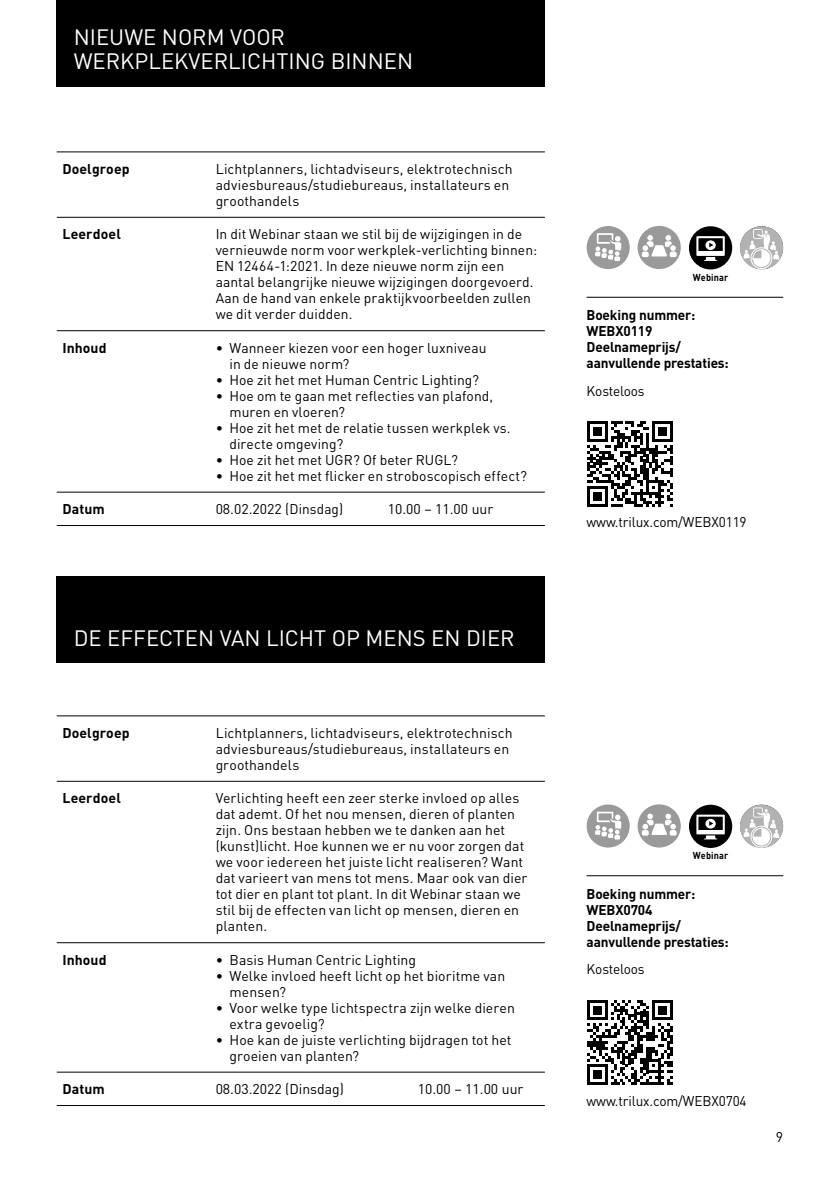
<style>
.page{position:relative;width:840px;height:1191px;background:#fff}
.page>*{position:absolute;margin:0;border:0;box-sizing:border-box;transform-origin:0 0}
.t1{font:22px/24px "Trilux DIN";color:#fff}
.t2{font:14px/16px "Trilux DIN";letter-spacing:.005em;color:#000}
.t3{font:700 14px/16px "Trilux DIN";letter-spacing:-.01em;color:#000}
.t4{font:700 14px "Trilux DIN";letter-spacing:.01em;color:#000}
.t5{font:700 10px "Trilux DIN";letter-spacing:.015em;color:#000;scale:.9 1}
</style>
<div class="page">
<svg style="left:739px;top:226px;width:43px;height:43px"></svg>
<div style="left:750px;top:248px;width:21px;height:21px;border:1px solid #fff;border-radius:50%"></div>
<svg style="left:743px;top:229px;width:35px;height:39px"></svg>
<svg style="left:586px;top:226px;width:43px;height:43px"></svg>
<svg style="left:689px;top:226px;width:42px;height:43px"></svg>
<svg style="left:637px;top:226px;width:43px;height:43px"></svg>
<hr style="left:586px;top:297px;width:196px;height:1px;background:#000">
<svg style="left:587px;top:421px;width:85px;height:85px"></svg>
<div style="left:57px;top:0;width:487px;height:86px;background:#000"></div>
<svg style="left:739px;top:804px;width:43px;height:44px"></svg>
<div style="left:750px;top:826px;width:21px;height:21px;border:1px solid #fff;border-radius:50%"></div>
<svg style="left:743px;top:807px;width:35px;height:39px"></svg>
<svg style="left:586px;top:804px;width:43px;height:43px"></svg>
<svg style="left:689px;top:804px;width:42px;height:44px"></svg>
<svg style="left:637px;top:804px;width:43px;height:43px"></svg>
<hr style="left:586px;top:875px;width:196px;height:1px;background:#000">
<svg style="left:587px;top:1000px;width:85px;height:85px"></svg>
<svg style="left:57px;top:716px;width:487px;height:357px"></svg>
<hr style="left:57px;top:715px;width:153px;height:1px;background:#000">
<hr style="left:210px;top:715px;width:334px;height:1px;background:#000">
<hr style="left:57px;top:781px;width:153px;height:1px;background:#000">
<hr style="left:210px;top:781px;width:334px;height:1px;background:#000">
<hr style="left:57px;top:942px;width:153px;height:1px;background:#000">
<hr style="left:210px;top:942px;width:334px;height:1px;background:#000">
<hr style="left:57px;top:1071px;width:153px;height:1px;background:#000">
<hr style="left:210px;top:1071px;width:334px;height:1px;background:#000">
<hr style="left:57px;top:1105px;width:153px;height:1px;background:#000">
<hr style="left:210px;top:1105px;width:334px;height:1px;background:#000">
<div style="left:57px;top:576px;width:487px;height:86px;background:#000"></div>
<svg style="left:57px;top:152px;width:487px;height:340px"></svg>
<hr style="left:57px;top:151px;width:153px;height:1px;background:#000">
<hr style="left:210px;top:151px;width:334px;height:1px;background:#000">
<hr style="left:57px;top:217px;width:153px;height:1px;background:#000">
<hr style="left:210px;top:217px;width:334px;height:1px;background:#000">
<hr style="left:57px;top:330px;width:153px;height:1px;background:#000">
<hr style="left:210px;top:330px;width:334px;height:1px;background:#000">
<hr style="left:57px;top:492px;width:153px;height:1px;background:#000">
<hr style="left:210px;top:492px;width:334px;height:1px;background:#000">
<hr style="left:57px;top:525px;width:153px;height:1px;background:#000">
<hr style="left:210px;top:525px;width:334px;height:1px;background:#000">
<h1 class="t1" style="left:74px;top:26px;width:341px">NIEUWE NORM VOOR<br>WERKPLEKVERLICHTING BINNEN</h1>
<p class="t4" style="left:62px;top:159px;width:69px">Doelgroep</p>
<p class="t2" style="left:215px;top:161px;width:298px">Lichtplanners, lichtadviseurs, elektrotechnisch adviesbureaus/studiebureaus, installateurs en groothandels</p>
<p class="t4" style="left:62px;top:225px;width:60px">Leerdoel</p>
<p class="t2" style="left:215px;top:226px;width:323px">In dit Webinar staan we stil bij de wijzigingen in de vernieuwde norm voor werkplek-verlichting binnen:<br>EN 12464-1:2021. In deze nieuwe norm zijn een aantal belangrijke nieuwe wijzigingen doorgevoerd.<br>Aan de hand van enkele praktijkvoorbeelden zullen we dit verder duidden.</p>
<p class="t3" style="left:62px;top:339px;width:46px">Inhoud</p>
<p class="t2" style="left:229px;top:340px;width:258px;text-indent:-14px">• Wanneer kiezen voor een hoger luxniveau in de nieuwe norm?</p>
<p class="t2" style="left:215px;top:372px;width:265px">• Hoe zit het met Human Centric Lighting?</p>
<p class="t2" style="left:229px;top:388px;width:265px;text-indent:-14px">• Hoe om te gaan met reflecties van plafond, muren en vloeren?</p>
<p class="t2" style="left:229px;top:420px;width:282px;text-indent:-14px">• Hoe zit het met de relatie tussen werkplek vs. directe omgeving?</p>
<p class="t2" style="left:215px;top:452px;width:244px">• Hoe zit het met UGR? Of beter RUGL?</p>
<p class="t2" style="left:215px;top:468px;width:313px">• Hoe zit het met flicker en stroboscopisch effect?</p>
<p class="t3" style="left:62px;top:501px;width:44px">Datum</p>
<p class="t2" style="left:215px;top:501px;width:129px">08.02.2022 (Dinsdag)</p>
<p class="t2" style="left:387px;top:501px;width:107px">10.00 – 11.00 uur</p>
<h1 class="t1" style="left:74px;top:626px;width:442px">DE EFFECTEN VAN LICHT OP MENS EN DIER</h1>
<p class="t4" style="left:62px;top:723px;width:69px">Doelgroep</p>
<p class="t2" style="left:215px;top:725px;width:298px">Lichtplanners, lichtadviseurs, elektrotechnisch adviesbureaus/studiebureaus, installateurs en groothandels</p>
<p class="t4" style="left:62px;top:789px;width:60px">Leerdoel</p>
<p class="t2" style="left:215px;top:790px;width:313px">Verlichting heeft een zeer sterke invloed op alles dat ademt. Of het nou mensen, dieren of planten zijn. Ons bestaan hebben we te danken aan het (kunst)licht. Hoe kunnen we er nu voor zorgen dat we voor iedereen het juiste licht realiseren? Want dat varieert van mens tot mens. Maar ook van dier tot dier en plant tot plant. In dit Webinar staan we stil bij de effecten van licht op mensen, dieren en planten.</p>
<p class="t3" style="left:62px;top:951px;width:46px">Inhoud</p>
<p class="t2" style="left:215px;top:951px;width:202px">• Basis Human Centric Lighting</p>
<p class="t2" style="left:229px;top:967px;width:277px;text-indent:-14px">• Welke invloed heeft licht op het bioritme van mensen?</p>
<p class="t2" style="left:229px;top:999px;width:287px;text-indent:-14px">• Voor welke type lichtspectra zijn welke dieren extra gevoelig?</p>
<p class="t2" style="left:229px;top:1031px;width:283px;text-indent:-14px">• Hoe kan de juiste verlichting bijdragen tot het groeien van planten?</p>
<p class="t3" style="left:62px;top:1081px;width:44px">Datum</p>
<p class="t2" style="left:215px;top:1081px;width:130px">08.03.2022 (Dinsdag)</p>
<p class="t2" style="left:417px;top:1081px;width:107px">10.00 – 11.00 uur</p>
<p class="t5" style="left:692px;top:270px;width:41px">Webinar</p>
<p class="t3" style="left:586px;top:307px;width:144px">Boeking nummer:<br>WEBX0119<br>Deelnameprijs/ aanvullende prestaties:</p>
<p class="t2" style="left:586px;top:383px;width:60px">Kosteloos</p>
<p class="t2" style="left:586px;top:514px;width:161px">www.trilux.com/WEBX0119</p>
<p class="t5" style="left:692px;top:849px;width:41px">Webinar</p>
<p class="t3" style="left:586px;top:885px;width:144px">Boeking nummer:<br>WEBX0704<br>Deelnameprijs/ aanvullende prestaties:</p>
<p class="t2" style="left:586px;top:961px;width:60px">Kosteloos</p>
<p class="t2" style="left:586px;top:1092px;width:161px">www.trilux.com/WEBX0704</p>
<p class="t2" style="left:775px;top:1129px;width:9px">9</p>
</div>
